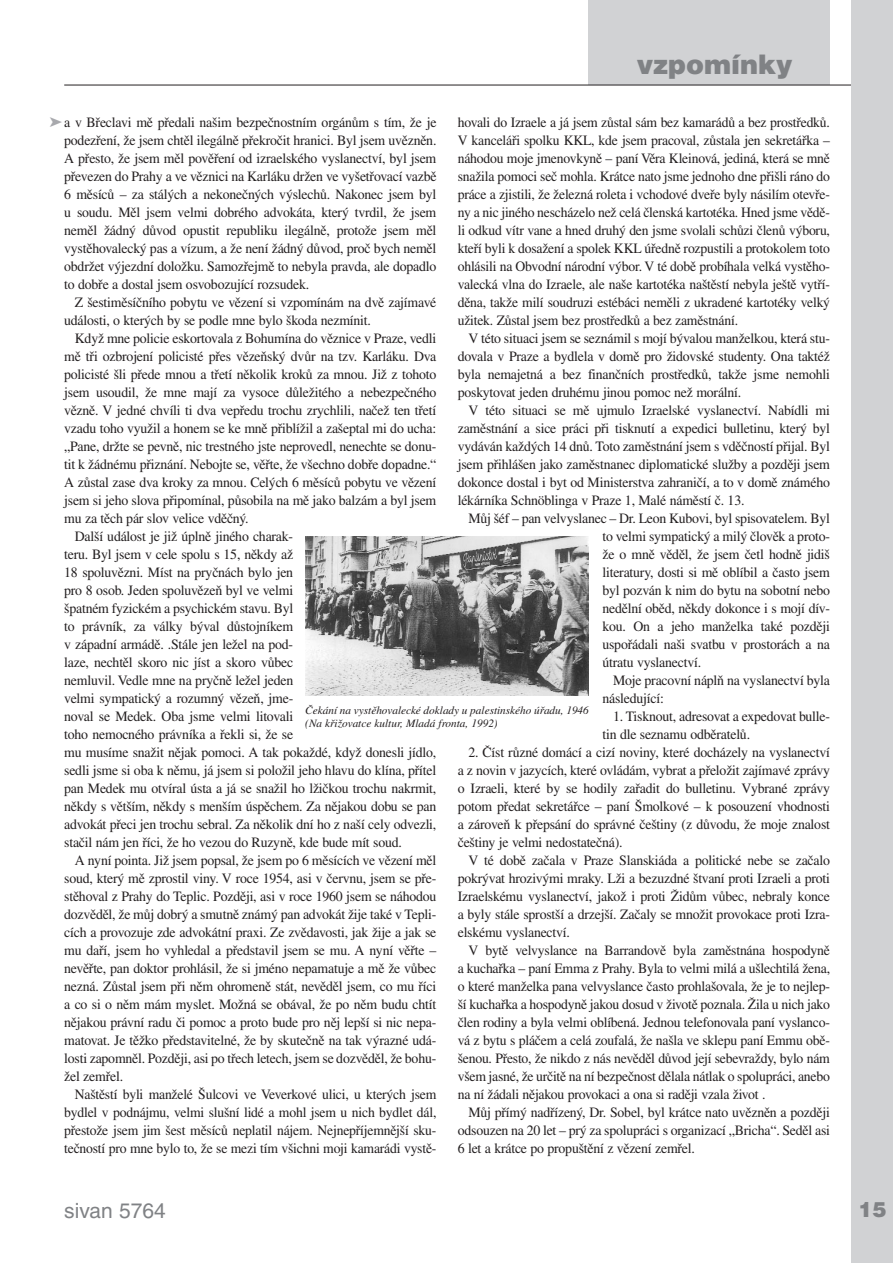
<style>
.page{position:relative;width:893px;height:1263px;background:#fff}
.page>*{position:absolute;margin:0;border:0;box-sizing:border-box;transform-origin:0 0}
.t1{font:900 27px "Helvetica CE";color:#808285}
.t2{font:21px "Helvetica CE";color:#808285}
.t3{font:900 21px "Helvetica CE";color:#808285}
.t4{font:14.25px/18px "Times CE";letter-spacing:-.015em;color:#231f20;text-align:justify}
.t5{font:14.25px/18px "Times CE";letter-spacing:-.015em;color:#231f20;text-align:justify;scale:.96 1}
.t6{font:italic 11.25px/13.5px "Times CE";color:#231f20}
.s1{color:#a8a9ad}
</style>
<div class="page">
<div style="left:589px;top:0;width:241px;height:85px;background:#d1d2d4"></div>
<hr style="left:64px;top:85px;width:800px;height:1px;background:#231f20">
<div style="left:851px;top:0;width:41px;height:1263px;background:#d1d2d4"></div>
<img style="left:305px;top:536px;width:283px;height:160px">
<h1 class="t1" style="left:636px;top:54px;width:158px">vzpomínky</h1>
<p class="t4" style="left:64px;top:115px;width:374px;text-indent:-15px"><span class="s1">➤</span>a v Břeclavi mě předali našim bezpečnostním orgánům s tím, že je podezření, že jsem chtěl ilegálně překročit hranici. Byl jsem uvězněn.<br>A přesto, že jsem měl pověření od izraelského vyslanectví, byl jsem převezen do Prahy a ve věznici na Karláku držen ve vyšetřovací vazbě 6 měsíců – za stálých a nekonečných výslechů. Nakonec jsem byl u soudu. Měl jsem velmi dobrého advokáta, který tvrdil, že jsem neměl žádný důvod opustit republiku ilegálně, protože jsem měl vystěhovalecký pas a vízum, a že není žádný důvod, proč bych neměl obdržet výjezdní doložku. Samozřejmě to nebyla pravda, ale dopadlo to dobře a dostal jsem osvobozující rozsudek.</p>
<p class="t4" style="left:64px;top:295px;width:373px;text-indent:11px">Z šestiměsíčního pobytu ve vězení si vzpomínám na dvě zajímavé události, o kterých by se podle mne bylo škoda nezmínit.</p>
<p class="t4" style="left:75px;top:331px;width:363px">Když mne policie eskortovala z Bohumína do věznice v Praze, vedli</p>
<p class="t4" style="left:64px;top:349px;width:373px">mě tři ozbrojení policisté přes vězeňský dvůr na tzv. Karláku. Dva</p>
<p class="t4" style="left:64px;top:367px;width:373px">policisté šli přede mnou a třetí několik kroků za mnou. Již z tohoto</p>
<p class="t4" style="left:64px;top:385px;width:373px">jsem usoudil, že mne mají za vysoce důležitého a nebezpečného</p>
<p class="t4" style="left:64px;top:403px;width:373px">vězně. V jedné chvíli ti dva vepředu trochu zrychlili, načež ten třetí</p>
<p class="t4" style="left:64px;top:421px;width:373px">vzadu toho využil a honem se ke mně přiblížil a zašeptal mi do ucha:</p>
<p class="t4" style="left:64px;top:439px;width:373px">„Pane, držte se pevně, nic trestného jste neprovedl, nenechte se donu-</p>
<p class="t4" style="left:64px;top:457px;width:373px">tit k žádnému přiznání. Nebojte se, věřte, že všechno dobře dopadne.“</p>
<p class="t4" style="left:64px;top:475px;width:373px">A zůstal zase dva kroky za mnou. Celých 6 měsíců pobytu ve vězení</p>
<p class="t4" style="left:64px;top:493px;width:373px">jsem si jeho slova připomínal, působila na mě jako balzám a byl jsem</p>
<p class="t4" style="left:64px;top:511px;width:186px">mu za těch pár slov velice vděčný.</p>
<p class="t4" style="left:75px;top:529px;width:220px">Další událost je již úplně jiného charak-</p>
<p class="t4" style="left:64px;top:547px;width:230px">teru. Byl jsem v cele spolu s 15, někdy až</p>
<p class="t4" style="left:64px;top:565px;width:230px">18 spoluvězni. Míst na pryčnách bylo jen</p>
<p class="t4" style="left:64px;top:583px;width:230px">pro 8 osob. Jeden spoluvězeň byl ve velmi</p>
<p class="t4" style="left:64px;top:601px;width:230px">špatném fyzickém a psychickém stavu. Byl</p>
<p class="t4" style="left:64px;top:619px;width:230px">to právník, za války býval důstojníkem</p>
<p class="t4" style="left:64px;top:637px;width:230px">v západní armádě. .Stále jen ležel na pod-</p>
<p class="t4" style="left:64px;top:655px;width:230px">laze, nechtěl skoro nic jíst a skoro vůbec</p>
<p class="t4" style="left:64px;top:673px;width:230px">nemluvil. Vedle mne na pryčně ležel jeden</p>
<p class="t4" style="left:64px;top:691px;width:230px">velmi sympatický a rozumný vězeň, jme-</p>
<p class="t4" style="left:64px;top:709px;width:230px">noval se Medek. Oba jsme velmi litovali</p>
<p class="t4" style="left:64px;top:727px;width:230px">toho nemocného právníka a řekli si, že se</p>
<p class="t4" style="left:64px;top:745px;width:373px">mu musíme snažit nějak pomoci. A tak pokaždé, když donesli jídlo,</p>
<p class="t4" style="left:64px;top:763px;width:373px">sedli jsme si oba k němu, já jsem si položil jeho hlavu do klína, přítel</p>
<p class="t4" style="left:64px;top:781px;width:373px">pan Medek mu otvíral ústa a já se snažil ho lžičkou trochu nakrmit,</p>
<p class="t4" style="left:64px;top:799px;width:373px">někdy s větším, někdy s menším úspěchem. Za nějakou dobu se pan</p>
<p class="t4" style="left:64px;top:817px;width:373px">advokát přeci jen trochu sebral. Za několik dní ho z naší cely odvezli,</p>
<p class="t4" style="left:64px;top:835px;width:339px">stačil nám jen říci, že ho vezou do Ruzyně, kde bude mít soud.</p>
<p class="t4" style="left:75px;top:853px;width:363px">A nyní pointa. Již jsem popsal, že jsem po 6 měsících ve vězení měl</p>
<p class="t4" style="left:64px;top:871px;width:373px">soud, který mě zprostil viny. V roce 1954, asi v červnu, jsem se pře-</p>
<p class="t4" style="left:64px;top:889px;width:374px">stěhoval z Prahy do Teplic. Později, asi v roce 1960 jsem se náhodou</p>
<p class="t4" style="left:64px;top:907px;width:373px">dozvěděl, že můj dobrý a smutně známý pan advokát žije také v Tepli-</p>
<p class="t4" style="left:64px;top:925px;width:373px">cích a provozuje zde advokátní praxi. Ze zvědavosti, jak žije a jak se</p>
<p class="t4" style="left:64px;top:943px;width:373px">mu daří, jsem ho vyhledal a představil jsem se mu. A nyní věřte –</p>
<p class="t4" style="left:64px;top:961px;width:373px">nevěřte, pan doktor prohlásil, že si jméno nepamatuje a mě že vůbec</p>
<p class="t4" style="left:64px;top:979px;width:373px">nezná. Zůstal jsem při něm ohromeně stát, nevěděl jsem, co mu říci</p>
<p class="t4" style="left:64px;top:997px;width:373px">a co si o něm mám myslet. Možná se obával, že po něm budu chtít</p>
<p class="t4" style="left:64px;top:1015px;width:373px">nějakou právní radu či pomoc a proto bude pro něj lepší si nic nepa-</p>
<p class="t4" style="left:64px;top:1033px;width:373px">matovat. Je těžko představitelné, že by skutečně na tak výrazné udá-</p>
<p class="t4" style="left:64px;top:1051px;width:373px">losti zapomněl. Později, asi po třech letech, jsem se dozvěděl, že bohu-</p>
<p class="t4" style="left:64px;top:1069px;width:60px">žel zemřel.</p>
<p class="t5" style="left:75px;top:1087px;width:378px">Naštěstí byli manželé Šulcovi ve Veverkové ulici, u kterých jsem</p>
<p class="t5" style="left:64px;top:1105px;width:389px">bydlel v podnájmu, velmi slušní lidé a mohl jsem u nich bydlet dál,</p>
<p class="t5" style="left:64px;top:1123px;width:389px">přestože jsem jim šest měsíců neplatil nájem. Nejnepříjemnější sku-</p>
<p class="t5" style="left:64px;top:1141px;width:389px">tečností pro mne bylo to, že se mezi tím všichni moji kamarádi vystě-</p>
<p class="t5" style="left:458px;top:115px;width:389px">hovali do Izraele a já jsem zůstal sám bez kamarádů a bez prostředků.<br>V kanceláři spolku KKL, kde jsem pracoval, zůstala jen sekretářka – náhodou moje jmenovkyně – paní Věra Kleinová, jediná, která se mně snažila pomoci seč mohla. Krátce nato jsme jednoho dne přišli ráno do práce a zjistili, že železná roleta i vchodové dveře byly násilím otevře&shy;ny a nic jiného nescházelo než celá členská kartotéka. Hned jsme vědě&shy;li odkud vítr vane a hned druhý den jsme svolali schůzi členů výboru, kteří byli k dosažení a spolek KKL úředně rozpustili a protokolem toto ohlásili na Obvodní národní výbor. V té době probíhala velká vystěho&shy;valecká vlna do Izraele, ale naše kartotéka naštěstí nebyla ještě vytří&shy;děna, takže milí soudruzi estébáci neměli z ukradené kartotéky velký užitek. Zůstal jsem bez prostředků a bez zaměstnání.</p>
<p class="t4" style="left:458px;top:331px;width:374px;text-indent:11px">V této situaci jsem se seznámil s mojí bývalou manželkou, která stu&shy;dovala v Praze a bydlela v domě pro židovské studenty. Ona taktéž byla nemajetná a bez finančních prostředků, takže jsme nemohli poskytovat jeden druhému jinou pomoc než morální.</p>
<p class="t4" style="left:458px;top:403px;width:374px;text-indent:11px">V této situaci se mě ujmulo Izraelské vyslanectví. Nabídli mi zaměstnání a sice práci při tisknutí a expedici bulletinu, který byl vydáván každých 14 dnů. Toto zaměstnání jsem s vděčností přijal. Byl jsem přihlášen jako zaměstnanec diplomatické služby a později jsem dokonce dostal i byt od Ministerstva zahraničí, a to v domě známého lékárníka Schnöblinga v Praze 1, Malé náměstí č. 13.</p>
<p class="t4" style="left:602px;top:511px;width:229px;text-indent:-134px">Můj šéf – pan velvyslanec – Dr. Leon Kubovi, byl spisovatelem. Byl to velmi sympatický a milý člověk a proto&shy;že o mně věděl, že jsem četl hodně jidiš literatury, dosti si mě oblíbil a často jsem byl pozván k nim do bytu na sobotní nebo nedělní oběd, někdy dokonce i s mojí dív&shy;kou. On a jeho manželka také později uspořádali naši svatbu v prostorách a na útratu vyslanectví.</p>
<p class="t4" style="left:602px;top:673px;width:229px;text-indent:11px">Moje pracovní náplň na vyslanectví byla následující:</p>
<p class="t4" style="left:602px;top:709px;width:229px;text-indent:11px">1. Tisknout, adresovat a expedovat bulle&shy;tin dle seznamu odběratelů.</p>
<p class="t4" style="left:458px;top:745px;width:374px;text-indent:11px">2. Číst různé domácí a cizí noviny, které docházely na vyslanectví a z novin v jazycích, které ovládám, vybrat a přeložit zajímavé zprávy o Izraeli, které by se hodily zařadit do bulletinu. Vybrané zprávy potom předat sekretářce – paní Šmolkové – k posouzení vhodnosti a zároveň k přepsání do správné češtiny (z důvodu, že moje znalost češtiny je velmi nedostatečná).</p>
<p class="t4" style="left:458px;top:853px;width:374px;text-indent:11px">V té době začala v Praze Slanskiáda a politické nebe se začalo pokrývat hrozivými mraky. Lži a bezuzdné štvaní proti Izraeli a proti Izraelskému vyslanectví, jakož i proti Židům vůbec, nebraly konce a byly stále sprostší a drzejší. Začaly se množit provokace proti Izra&shy;elskému vyslanectví.</p>
<p class="t4" style="left:458px;top:943px;width:374px;text-indent:11px">V bytě velvyslance na Barrandově byla zaměstnána hospodyně a kuchařka – paní Emma z Prahy. Byla to velmi milá a ušlechtilá žena, o které manželka pana velvyslance často prohlašovala, že je to nejlep&shy;ší kuchařka a hospodyně jakou dosud v životě poznala. Žila u nich jako člen rodiny a byla velmi oblíbená. Jednou telefonovala paní vyslanco&shy;vá z bytu s pláčem a celá zoufalá, že našla ve sklepu paní Emmu obě&shy;šenou. Přesto, že nikdo z nás nevěděl důvod její sebevraždy, bylo nám všem jasné, že určitě na ní bezpečnost dělala nátlak o spolupráci, anebo na ní žádali nějakou provokaci a ona si raději vzala život .</p>
<p class="t4" style="left:458px;top:1105px;width:374px;text-indent:11px">Můj přímý nadřízený, Dr. Sobel, byl krátce nato uvězněn a později odsouzen na 20 let – prý za spolupráci s organizací „Bricha“. Seděl asi 6 let a krátce po propuštění z vězení zemřel.</p>
<p class="t6" style="left:305px;top:704px;width:285px">Čekání na vystěhovalecké doklady u palestinského úřadu, 1946 (Na křižovatce kultur, Mladá fronta, 1992)</p>
<h2 class="t2" style="left:64px;top:1202px;width:103px">sivan 5764</h2>
<h2 class="t3" style="left:858px;top:1201px;width:30px">15</h2>
</div>
